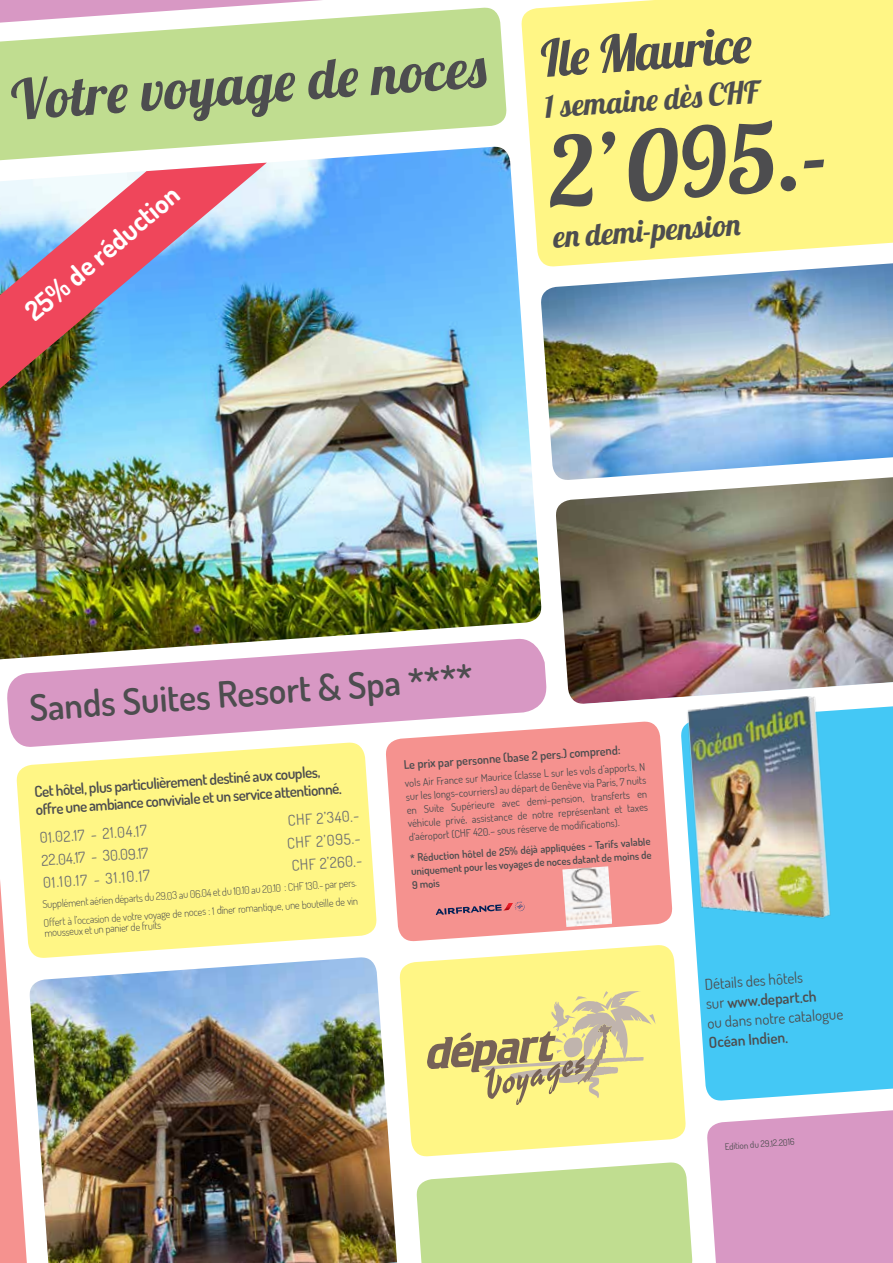
<style>
.page{position:relative;width:893px;height:1263px;background:#fff}
.page>*{position:absolute;margin:0;border:0;box-sizing:border-box;transform-origin:0 0}
.t1{font:95.85px "Lobster";color:#4d4d4f}
.t2{font:55.5px "Lobster";color:#4d4d4f}
.t3{font:600 36px "Dosis";color:#4d4d4f}
.t4{font:30.6px "Lobster";color:#4d4d4f}
.t5{font:700 27px "Dosis";color:#fff}
.t6{font:600 15px/18px "Dosis";color:#4d4d4f}
.t7{font:15px "Dosis";color:#6d6e71}
.t8{font:15px/19.5px "Dosis";color:#4d4d4f}
.t9{font:600 12px "Dosis";color:#4d4d4f}
.t10{font:10.5px/13.5px "Dosis";color:#4d4d4f;text-align:justify}
.t11{font:300 10.5px/18.3px "Dosis";color:#4d4d4f}
.t12{font:600 10.5px/13.5px "Dosis";color:#4d4d4f;text-align:justify}
.t13{font:9px "Dosis";color:#4d4d4f}
.s1{font-size:51px}
.s2{font-weight:600}
</style>
<div class="page">
<img style="left:0;top:460px;width:542px;height:200px">
<svg style="left:0;top:0;width:322px;height:1px"></svg>
<svg style="left:558px;top:553px;width:116px;height:106px;background:#6e614f"></svg>
<svg style="left:405px;top:659px;width:269px;height:421px"></svg>
<img style="left:674px;top:553px;width:219px;height:438px">
<svg style="left:0;top:880px;width:23px;height:383px"></svg>
<svg style="left:407px;top:991px;width:486px;height:272px;background:#cad3b5"></svg>
<img style="left:684px;top:674px;width:195px;height:276px">
<svg style="left:436px;top:901px;width:89px;height:14px"></svg>
<img style="left:0;top:1px;width:515px;height:459px">
<img style="left:515px;top:0;width:378px;height:553px">
<svg style="left:10px;top:768px;width:13px;height:196px"></svg>
<svg style="left:6px;top:637px;width:542px;height:111px;fill:#d898c4"></svg>
<img style="left:562px;top:866px;width:50px;height:61px">
<img style="left:23px;top:671px;width:382px;height:592px">
<svg style="left:0;top:163px;width:267px;height:226px;background:#a594b1"></svg>
<h2 class="t2" style="left:9px;top:65px;width:745px;rotate:-4deg">Votre voyage de noces <span class="s1">Ile Maurice</span></h2>
<h3 class="t4" style="left:543px;top:87px;width:216px;rotate:-4deg">1 semaine dès CHF</h3>
<h1 class="t1" style="left:545px;top:112px;width:282px;rotate:-4deg">2’095.-</h1>
<h3 class="t4" style="left:552px;top:218px;width:190px;rotate:-4deg">en demi-pension</h3>
<h3 class="t5" style="left:17px;top:301px;width:194px;rotate:-40deg">25% de réduction</h3>
<h3 class="t3" style="left:28px;top:685px;width:446px;rotate:-4deg">Sands Suites Resort &amp; Spa ****</h3>
<h3 class="t6" style="left:34px;top:782px;width:308px;rotate:-4deg">Cet hôtel, plus particulièrement destiné aux couples, offre une ambiance conviviale et un service attentionné.</h3>
<h3 class="t7" style="left:39px;top:828px;width:109px;rotate:-4deg">01.02.17 - 21.04.17</h3>
<h3 class="t7" style="left:287px;top:810px;width:73px;rotate:-4deg">CHF 2’340.-</h3>
<h3 class="t7" style="left:286px;top:833px;width:75px;rotate:-4deg">CHF 2’095.-</h3>
<h3 class="t7" style="left:41px;top:850px;width:109px;rotate:-4deg">22.04.17 - 30.09.17</h3>
<h3 class="t7" style="left:291px;top:855px;width:72px;rotate:-4deg">CHF 2’260.-</h3>
<p class="t11" style="left:42px;top:895px;width:317px;rotate:-4deg">Supplément aérien départs du 29.03 au 06.04 et du 10.10 au 20.10 : CHF 130.- par pers.<br>Offert à l’occasion de votre voyage de noces : 1 dîner romantique, une bouteille de vin</p>
<h3 class="t7" style="left:42px;top:873px;width:109px;rotate:-4deg">01.10.17 - 31.10.17</h3>
<p class="t11" style="left:44px;top:924px;width:119px;rotate:-4deg">mousseux et un panier de fruits</p>
<p class="t9" style="left:403px;top:757px;width:219px;rotate:-4deg">Le prix par personne (base 2 pers.) comprend:</p>
<p class="t10" style="left:404px;top:776px;width:242px;rotate:-4deg">vols Air France sur Maurice (classe L sur les vols d’apports, N sur les longs-courriers) au départ de Genève via Paris, 7 nuits en Suite Supérieure avec demi-pension, transferts en véhicule privé, assistance de notre représentant et taxes d’aéroport (CHF 420.– sous réserve de modifi cations).</p>
<p class="t12" style="left:410px;top:851px;width:242px;rotate:-4deg">* Réduction hôtel de 25% déjà appliquées - Tarifs valable uniquement pour les voyages de noces datant de moins de 9 mois</p>
<h3 class="t8" style="left:704px;top:974px;width:137px;rotate:-4deg">Détails des hôtels<br>sur <span class="s2">www.depart.ch<br></span>ou dans notre catalogue</h3>
<h3 class="t6" style="left:708px;top:1033px;width:81px;rotate:-4deg">Océan Indien.</h3>
<p class="t13" style="left:724px;top:1141px;width:71px;rotate:-4deg">Edition du 29.12.2016</p>
</div>
